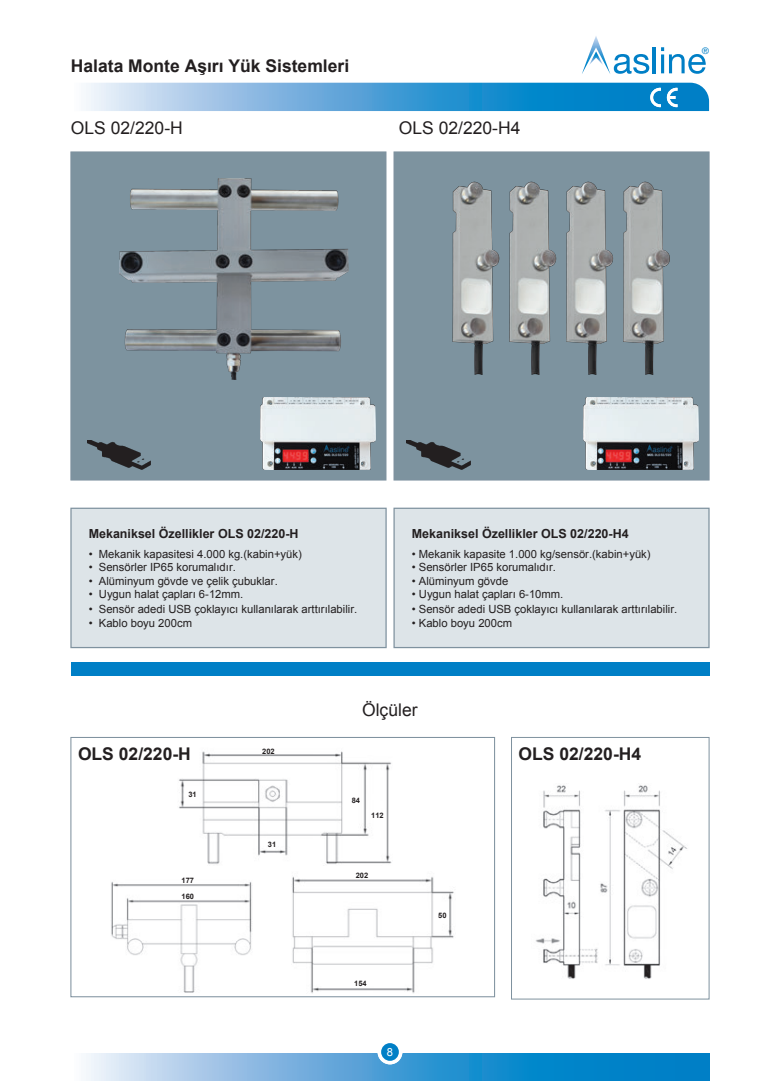
<style>
.page{position:relative;width:780px;height:1088px;background:#fff}
.page>*{position:absolute;margin:0;border:0;box-sizing:border-box;transform-origin:0 0}
.t1{font:700 17.5px "Arial";color:#231f20}
.t2{font:17.5px "Arial";color:#231f20}
.t3{font:700 12.5px "Arial";color:#231f20}
.t4{font:11.25px "Arial";color:#231f20}
.t5{font:11.25px "Arial";color:#fff}
.t6{font:9.12px "Helvetica Neue LT Pro";color:#007fc6}
.t7{font:700 7.5px/15.9px "Arial";color:#231f20}
</style>
<div class="page">
<svg style="left:86px;top:1054px;width:623px;height:27px;background:#52a4d8"></svg>
<div style="left:393px;top:508px;width:316px;height:140px;background:#dde4e8;border:1px solid #7f929f"></div>
<div style="left:70px;top:151px;width:316px;height:329px;background:#7d939f;border:1px solid #7f929f"></div>
<div style="left:70px;top:508px;width:316px;height:140px;background:#dde4e8;border:1px solid #7f929f"></div>
<div style="left:393px;top:151px;width:316px;height:329px;background:#7d939f;border:1px solid #7f929f"></div>
<img style="left:119px;top:178px;width:230px;height:202px">
<img style="left:452px;top:181px;width:218px;height:194px">
<div style="left:70px;top:737px;width:425px;height:260px;border:1px solid #7f929f"></div>
<div style="left:511px;top:737px;width:198px;height:262px;border:1px solid #7f929f"></div>
<img style="left:535px;top:785px;width:152px;height:194px">
<img style="left:179px;top:751px;width:213px;height:113px">
<img style="left:111px;top:881px;width:141px;height:111px">
<img style="left:292px;top:876px;width:162px;height:117px">
<div style="left:71px;top:662px;width:638px;height:14px;background:#007fc6"></div>
<svg style="left:86px;top:83px;width:623px;height:28px;background:#55a6d9"></svg>
<svg style="left:582px;top:36px;width:67px;height:38px"></svg>
<hr style="left:653px;top:47px;width:3px;height:26px;background:#007fc6">
<svg style="left:661px;top:47px;width:44px;height:27px"></svg>
<div style="left:377px;top:1039px;width:25px;height:25px;background:#fff;border-radius:50%"></div>
<div style="left:381px;top:1043px;width:18px;height:18px;background:#007fc6;border-radius:50%"></div>
<img style="left:584px;top:398px;width:114px;height:71px">
<img style="left:261px;top:398px;width:114px;height:71px">
<img style="left:87px;top:440px;width:64px;height:30px">
<img style="left:406px;top:440px;width:64px;height:30px">
<h1 class="t1" style="left:71px;top:54px;width:280px">Halata Monte Aşırı Yük Sistemleri</h1>
<h1 class="t2" style="left:71px;top:116px;width:113px">OLS 02/220-H</h1>
<h1 class="t2" style="left:399px;top:116px;width:123px">OLS 02/220-H4</h1>
<p class="t6" style="left:701px;top:46px;width:9px">®</p>
<p class="t3" style="left:89px;top:525px;width:211px">Mekaniksel Özellikler OLS 02/220-H</p>
<p class="t4" style="left:89px;top:546px;width:215px">• Mekanik kapasitesi 4.000 kg.(kabin+yük)</p>
<p class="t4" style="left:89px;top:560px;width:149px">• Sensörler IP65 korumalıdır.</p>
<p class="t4" style="left:89px;top:573px;width:190px">• Alüminyum gövde ve çelik çubuklar.</p>
<p class="t4" style="left:89px;top:587px;width:156px">• Uygun halat çapları 6-12mm.</p>
<p class="t4" style="left:89px;top:602px;width:270px">• Sensör adedi USB çoklayıcı kullanılarak arttırılabilir.</p>
<p class="t4" style="left:89px;top:615px;width:105px">• Kablo boyu 200cm</p>
<p class="t3" style="left:412px;top:525px;width:218px">Mekaniksel Özellikler OLS 02/220-H4</p>
<p class="t4" style="left:412px;top:546px;width:240px">• Mekanik kapasite 1.000 kg/sensör.(kabin+yük)</p>
<p class="t4" style="left:412px;top:560px;width:145px">• Sensörler IP65 korumalıdır.</p>
<p class="t4" style="left:412px;top:573px;width:98px">• Alüminyum gövde</p>
<p class="t4" style="left:412px;top:587px;width:153px">• Uygun halat çapları 6-10mm.</p>
<p class="t4" style="left:412px;top:602px;width:267px">• Sensör adedi USB çoklayıcı kullanılarak arttırılabilir.</p>
<p class="t4" style="left:412px;top:615px;width:102px">• Kablo boyu 200cm</p>
<h1 class="t2" style="left:362px;top:698px;width:57px">Ölçüler</h1>
<h1 class="t1" style="left:78px;top:742px;width:114px">OLS 02/220-H</h1>
<p class="t7" style="left:262px;top:743px;width:14px">202</p>
<h1 class="t1" style="left:518px;top:742px;width:124px">OLS 02/220-H4</h1>
<p class="t7" style="left:188px;top:787px;width:10px">31</p>
<p class="t7" style="left:352px;top:792px;width:10px">84</p>
<p class="t7" style="left:371px;top:808px;width:14px">112</p>
<p class="t7" style="left:268px;top:837px;width:10px">31</p>
<p class="t7" style="left:181px;top:872px;width:14px">177<br>160</p>
<p class="t7" style="left:356px;top:868px;width:14px">202</p>
<p class="t7" style="left:438px;top:908px;width:10px">50</p>
<p class="t7" style="left:354px;top:976px;width:14px">154</p>
<p class="t5" style="left:387px;top:1044px;width:8px">28</p>
</div>
